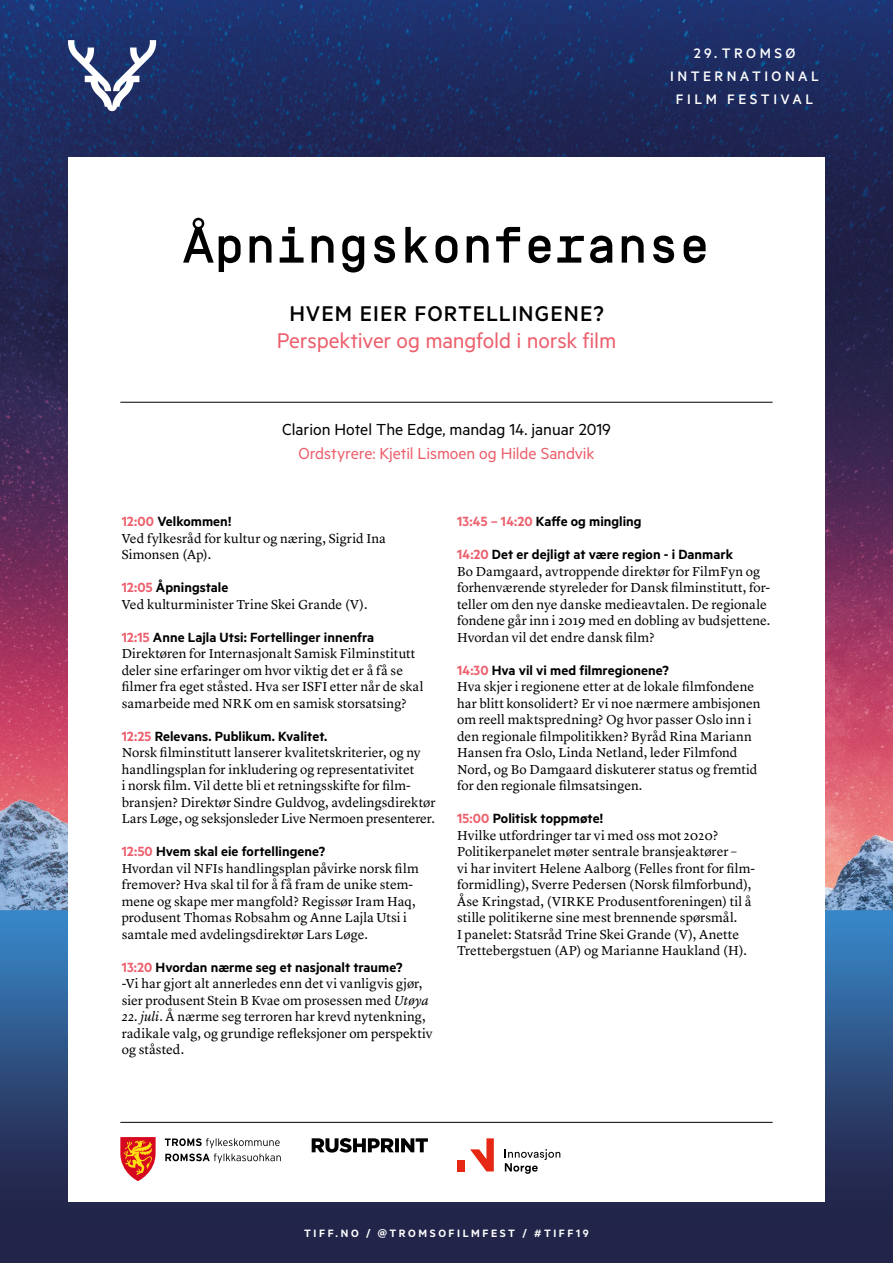
<style>
.page{position:relative;width:893px;height:1263px;background:#fff}
.page>*{position:absolute;margin:0;border:0;box-sizing:border-box;transform-origin:0 0}
.t1{font:500 51px "Simplon Mono";color:#000}
.t2{font:24px "Metric";letter-spacing:-.005em;color:#ec5f6c}
.t3{font:500 24px "Metric";letter-spacing:.045em;color:#000}
.t4{font:18px "Metric";color:#000}
.t5{font:18px "Metric";letter-spacing:-.005em;color:#ec5f6c}
.t6{font:500 15.45px/22.8px "Metric";letter-spacing:.225em;color:#fff;text-align:center}
.t7{font:600 15px "Metric";letter-spacing:.005em;color:#000}
.t8{font:13.5px/16.5px "Lyon Text";color:#000}
.t9{font:600 12px "Metric";letter-spacing:.21em;color:#fff}
.s1{color:#ec5f6c}
.s2{font-style:italic}
</style>
<div class="page">
<img style="left:0;top:0;width:893px;height:1263px">
<div style="left:68px;top:157px;width:757px;height:1045px;background:#fff"></div>
<hr style="left:120px;top:402px;width:653px;height:1px;background:#000">
<hr style="left:120px;top:1122px;width:653px;height:1px;background:#000">
<svg style="left:312px;top:1138px;width:116px;height:14px"></svg>
<svg style="left:120px;top:1137px;width:36px;height:44px"></svg>
<svg style="left:165px;top:1138px;width:116px;height:25px"></svg>
<svg style="left:68px;top:40px;width:88px;height:71px"></svg>
<svg style="left:470px;top:1138px;width:24px;height:33px"></svg>
<div style="left:457px;top:1160px;width:7px;height:11px;background:#e52713"></div>
<svg style="left:505px;top:1149px;width:55px;height:25px"></svg>
<p class="t6" style="left:670px;top:41px;width:150px">29.TROMSØ<br>INTERNATIONAL<br>FILM FESTIVAL</p>
<h1 class="t1" style="left:183px;top:218px;width:529px">Åpningskonferanse</h1>
<h2 class="t3" style="left:289px;top:299px;width:316px">HVEM EIER FORTELLINGENE?</h2>
<h2 class="t2" style="left:277px;top:326px;width:341px">Perspektiver og mangfold i norsk film</h2>
<h3 class="t4" style="left:282px;top:419px;width:330px">Clarion Hotel The Edge, mandag 14. januar 2019</h3>
<h3 class="t5" style="left:298px;top:443px;width:298px">Ordstyrere: Kjetil Lismoen og Hilde Sandvik</h3>
<p class="t7" style="left:122px;top:513px;width:111px"><span class="s1">12:00</span> Velkommen!</p>
<p class="t8" style="left:122px;top:529px;width:266px">Ved fylkesråd for kultur og næring, Sigrid Ina<br>Simonsen (Ap).</p>
<p class="t7" style="left:122px;top:579px;width:108px"><span class="s1">12:05</span> Åpningstale</p>
<p class="t8" style="left:122px;top:595px;width:247px">Ved kulturminister Trine Skei Grande (V).</p>
<p class="t7" style="left:122px;top:628px;width:254px"><span class="s1">12:15</span> Anne Lajla Utsi: Fortellinger innenfra</p>
<p class="t8" style="left:122px;top:645px;width:303px">Direktøren for Internasjonalt Samisk Filminstitutt deler sine erfaringer om hvor viktig det er å få se filmer fra eget ståsted. Hva ser ISFI etter når de skal samarbeide med NRK om en samisk storsatsing?</p>
<p class="t7" style="left:122px;top:727px;width:207px"><span class="s1">12:25</span> Relevans. Publikum. Kvalitet.</p>
<p class="t8" style="left:122px;top:744px;width:315px">Norsk filminstitutt lanserer kvalitetskriterier, og ny handlingsplan for inkludering og representativitet<br>i norsk film. Vil dette bli et retningsskifte for film&shy;bransjen? Direktør Sindre Guldvog, avdelingsdirektør Lars Løge, og seksjonsleder Live Nermoen presenterer.</p>
<p class="t7" style="left:122px;top:843px;width:205px"><span class="s1">12:50</span> Hvem skal eie fortellingene?</p>
<p class="t8" style="left:122px;top:859px;width:298px">Hvordan vil NFIs handlingsplan påvirke norsk film fremover? Hva skal til for å få fram de unike stem&shy;mene og skape mer mangfold? Regissør Iram Haq, produsent Thomas Robsahm og Anne Lajla Utsi i samtale med avdelingsdirektør Lars Løge.</p>
<p class="t7" style="left:122px;top:958px;width:282px"><span class="s1">13:20</span> Hvordan nærme seg et nasjonalt traume?</p>
<p class="t8" style="left:122px;top:975px;width:308px">-Vi har gjort alt annerledes enn det vi vanligvis gjør, sier produsent Stein B Kvae om prosessen med <span class="s2">Utøya</span></p>
<p class="t8" style="left:122px;top:1007px;width:312px"><span class="s2">22. juli</span>. Å nærme seg terroren har krevd nytenkning, radikale valg, og grundige refleksjoner om perspektiv og ståsted.</p>
<p class="t7" style="left:457px;top:513px;width:186px"><span class="s1">13:45 – 14:20</span> Kaffe og mingling</p>
<p class="t7" style="left:457px;top:546px;width:277px"><span class="s1">14:20</span> Det er dejligt at være region - i Danmark</p>
<p class="t8" style="left:457px;top:562px;width:315px">Bo Damgaard, avtroppende direktør for FilmFyn og forhenværende styreleder for Dansk filminstitutt, for&shy;teller om den nye danske medieavtalen. De regionale fondene går inn i 2019 med en dobling av budsjettene.<br>Hvordan vil det endre dansk film?</p>
<p class="t7" style="left:457px;top:661px;width:213px"><span class="s1">14:30</span> Hva vil vi med filmregionene?</p>
<p class="t8" style="left:457px;top:678px;width:305px">Hva skjer i regionene etter at de lokale filmfondene har blitt konsolidert? Er vi noe nærmere ambisjonen om reell maktspredning? Og hvor passer Oslo inn i den regionale filmpolitikken? Byråd Rina Mariann Hansen fra Oslo, Linda Netland, leder Filmfond Nord, og Bo Damgaard diskuterer status og fremtid for den regionale filmsatsingen.</p>
<p class="t7" style="left:457px;top:810px;width:148px"><span class="s1">15:00</span> Politisk toppmøte!</p>
<p class="t8" style="left:457px;top:826px;width:298px">Hvilke utfordringer tar vi med oss mot 2020?<br>Politikerpanelet møter sentrale bransjeaktører –<br>vi har invitert Helene Aalborg (Felles front for film&shy;formidling), Sverre Pedersen (Norsk filmforbund), Åse Kringstad, (VIRKE Produsentforeningen) til å stille politikerne sine mest brennende spørsmål.<br>I panelet: Statsråd Trine Skei Grande (V), Anette Trettebergstuen (AP) og Marianne Haukland (H).</p>
<p class="t9" style="left:304px;top:1226px;width:286px">TIFF.NO / @TROMSOFILMFEST / #TIFF19</p>
</div>
